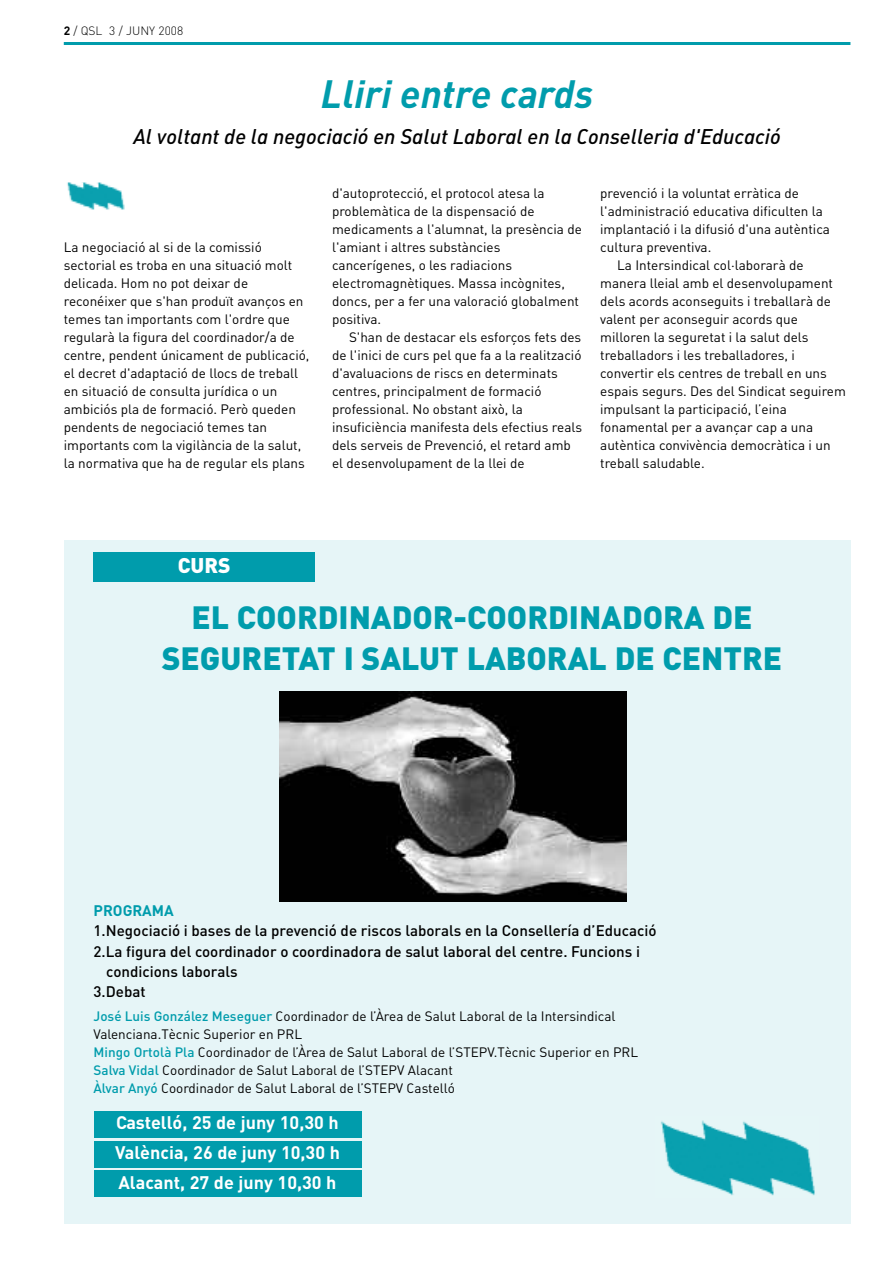
<style>
.page{position:relative;width:893px;height:1263px;background:#fff}
.page>*{position:absolute;margin:0;border:0;box-sizing:border-box;transform-origin:0 0}
.t1{font:italic 700 39px "DIN";color:#009cac}
.t2{font:900 31.8px/41px "DIN";color:#009cac;text-align:center}
.t3{font:21px "DIN Medium Italic Alt";color:#000}
.t4{font:900 21px "DIN";color:#fff}
.t5{font:700 18px "DIN";color:#fff}
.t6{font:500 15.15px "DIN";color:#000}
.t7{font:700 15.15px "DIN";color:#009cac}
.t8{font:13.5px/18px "DIN Regular Alternate";color:#000}
.t9{font:300 12px "DIN";color:#000}
.s1{font-weight:700}
.s2{font-family:"DIN";font-weight:500;color:#009cac}
</style>
<div class="page">
<img style="left:67px;top:182px;width:58px;height:28px">
<div style="left:64px;top:540px;width:786px;height:684px;background:#e6f5f7"></div>
<hr style="left:64px;top:42px;width:786px;height:3px;background:#009cac">
<div style="left:94px;top:553px;width:221px;height:29px;background:#009cac"></div>
<div style="left:94px;top:1111px;width:267px;height:26px;background:#009cac"></div>
<div style="left:94px;top:1170px;width:267px;height:27px;background:#009cac"></div>
<div style="left:94px;top:1141px;width:267px;height:26px;background:#009cac"></div>
<img style="left:279px;top:692px;width:348px;height:209px">
<img style="left:660px;top:1120px;width:155px;height:76px">
<p class="t9" style="left:64px;top:24px;width:121px"><span class="s1">2</span> / QSL 3 / JUNY 2008</p>
<h1 class="t1" style="left:321px;top:80px;width:274px">Lliri entre cards</h1>
<h3 class="t3" style="left:133px;top:129px;width:649px">Al voltant de la negociació en Salut Laboral en la Conselleria d'Educació</h3>
<p class="t8" style="left:64px;top:238px;width:247px">La negociació al si de la comissió sectorial es troba en una situació molt delicada. Hom no pot deixar de reconéixer que s'han produït avanços en temes tan importants com l'ordre que regularà la figura del coordinador/a de centre, pendent únicament de publicació, el decret d'adaptació de llocs de treball en situació de consulta jurídica o un ambiciós pla de formació. Però queden pendents de negociació temes tan importants com la vigilància de la salut, la normativa que ha de regular els plans</p>
<p class="t8" style="left:332px;top:184px;width:251px">d'autoprotecció, el protocol atesa la problemàtica de la dispensació de medicaments a l'alumnat, la presència de l'amiant i altres substàncies cancerígenes, o les radiacions electromagnètiques. Massa incògnites, doncs, per a fer una valoració globalment positiva.</p>
<p class="t8" style="left:332px;top:328px;width:252px;text-indent:17px">S'han de destacar els esforços fets des de l'inici de curs pel que fa a la realització d'avaluacions de riscs en determinats centres, principalment de formació professional. No obstant això, la insuficiència manifesta dels efectius reals dels serveis de Prevenció, el retard amb el desenvolupament de la llei de</p>
<p class="t8" style="left:600px;top:184px;width:200px">prevenció i la voluntat erràtica de</p>
<p class="t8" style="left:600px;top:202px;width:224px">l'administració educativa dificulten la</p>
<p class="t8" style="left:600px;top:220px;width:231px">implantació i la difusió d'una autèntica</p>
<p class="t8" style="left:600px;top:238px;width:113px">cultura preventiva.</p>
<p class="t8" style="left:617px;top:256px;width:188px">La Intersindical col·laborarà de</p>
<p class="t8" style="left:600px;top:274px;width:234px">manera lleial amb el desenvolupament</p>
<p class="t8" style="left:600px;top:292px;width:232px">dels acords aconseguits i treballarà de</p>
<p class="t8" style="left:600px;top:310px;width:199px">valent per aconseguir acords que</p>
<p class="t8" style="left:600px;top:328px;width:210px">milloren la seguretat i la salut dels</p>
<p class="t8" style="left:600px;top:346px;width:196px">treballadors i les treballadores, i</p>
<p class="t8" style="left:600px;top:364px;width:228px">convertir els centres de treball en uns</p>
<p class="t8" style="left:600px;top:382px;width:247px">espais segurs. Des del Sindicat seguirem</p>
<p class="t8" style="left:600px;top:400px;width:188px">impulsant la participació, l’eina</p>
<p class="t8" style="left:600px;top:418px;width:214px">fonamental per a avançar cap a una</p>
<p class="t8" style="left:600px;top:436px;width:232px">autèntica convivència democràtica i un</p>
<p class="t8" style="left:600px;top:454px;width:106px">treball saludable.</p>
<h3 class="t4" style="left:178px;top:553px;width:54px">CURS</h3>
<h2 class="t2" style="left:162px;top:596px;width:622px">EL COORDINADOR-COORDINADORA DE<br>SEGURETAT I SALUT LABORAL DE CENTRE</h2>
<p class="t7" style="left:94px;top:902px;width:82px">PROGRAMA</p>
<p class="t6" style="left:94px;top:922px;width:564px">1.Negociació i bases de la prevenció de riscos laborals en la Consellería d’Educació</p>
<p class="t6" style="left:94px;top:942px;width:548px">2.La figura del coordinador o coordinadora de salut laboral del centre. Funcions i</p>
<p class="t6" style="left:106px;top:962px;width:133px">condicions laborals</p>
<p class="t6" style="left:94px;top:982px;width:54px">3.Debat</p>
<p class="t8" style="left:94px;top:1007px;width:546px"><span class="s2">José Luis González Meseguer</span> Coordinador de l’Àrea de Salut Laboral de la Intersindical Valenciana.Tècnic Superior en PRL<br><span class="s2">Mingo Ortolà Pla</span> Coordinador de l’Àrea de Salut Laboral de l’STEPV.Tècnic Superior en PRL <span class="s2">Salva Vidal</span> Coordinador de Salut Laboral de l’STEPV Alacant<br><span class="s2">Àlvar Anyó</span> Coordinador de Salut Laboral de l’STEPV Castelló</p>
<h3 class="t5" style="left:116px;top:1112px;width:224px">Castelló, 25 de juny 10,30 h</h3>
<h3 class="t5" style="left:115px;top:1141px;width:226px">València, 26 de juny 10,30 h</h3>
<h3 class="t5" style="left:118px;top:1171px;width:220px">Alacant, 27 de juny 10,30 h</h3>
</div>
